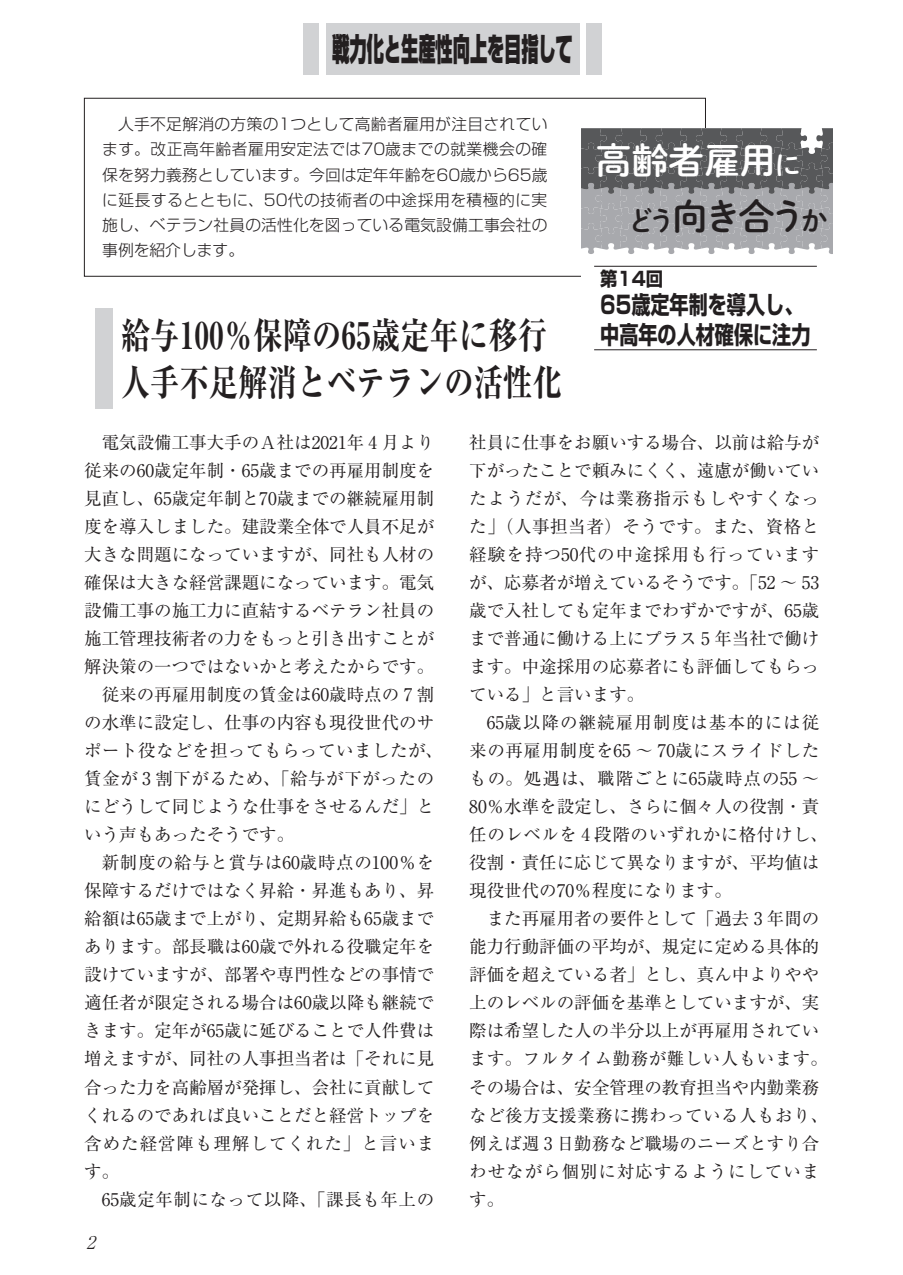
<style>
.page{position:relative;width:903px;height:1275px;background:#fff}
.page>*{position:absolute;margin:0;border:0;box-sizing:border-box;transform-origin:0 0}
.t1{font:700 expanded 36.75px/47.2px "Ryumin Pr 6 N";color:#231f20;scale:.8 1}
.t2{font:36.23px/56.5px "P Shuei M Go Std N B";letter-spacing:-.015em;color:#fff}
.t3{font:900 31.5px "Shin Go Pr 6";letter-spacing:-.01em;color:#231f20;scale:.55 1}
.t4{font:700 24.5px/29.8px "Shin Go Pr 6 N";color:#231f20;scale:.78 1}
.t5{font:22.57px/27.1px "UD Marugo Large Pr 6 N DB";color:#231f20}
.t6{font:700 19.25px "Shin Go Pr 6 N";color:#231f20;scale:.9 1}
.t7{font:17.5px/28px "Ryumin Pr 6 N";color:#231f20;text-align:justify}
.t8{font:17.5px/28px "Ryumin Pr 6 N";letter-spacing:.03em;color:#231f20}
.t9{font:17.5px "Ryumin Pr 6 N";letter-spacing:.035em;color:#231f20}
.t10{font:17.5px "Ryumin Pr 6 N";letter-spacing:.055em;color:#231f20}
.t11{font:italic 300 17.5px "Ryumin Pr 6 N";color:#231f20}
.t12{font:300 15.75px/25.2px "Shin Go Pr 6";letter-spacing:.01em;color:#231f20;text-align:justify}
.s1{font-size:27.12px}
.s2{font-size:27.12px;color:#231f20}
.s3{color:#231f20}
.s4{font-size:19.43px}
</style>
<div class="page">
<div style="left:326px;top:23px;width:253px;height:51px;background:#d1d2d4"></div>
<div style="left:586px;top:23px;width:16px;height:51px;background:#d1d2d4"></div>
<div style="left:303px;top:23px;width:15px;height:51px;background:#d1d2d4"></div>
<div style="left:84px;top:98px;width:622px;height:179px;border:1px solid #231f20"></div>
<div style="left:96px;top:308px;width:17px;height:101px;background:#d1d2d4"></div>
<div style="left:581px;top:128px;width:252px;height:223px;background:#fff"></div>
<svg style="left:581px;top:128px;width:252px;height:126px;background:#898a8d"></svg>
<hr style="left:594px;top:266px;width:223px;height:1px;background:#231f20">
<hr style="left:594px;top:349px;width:223px;height:1px;background:#231f20">
<h3 class="t3" style="left:332px;top:23px;width:439px">戦力化と生産性向上を目指して</h3>
<p class="t12" style="left:102px;top:110px;width:447px;text-indent:16px">人手不足解消の方策の1つとして高齢者雇用が注目されています。改正高年齢者雇用安定法では70歳までの就業機会の確保を努力義務としています。今回は定年年齢を60歳から65歳に延長するとともに、50代の技術者の中途採用を積極的に実施し、ベテラン社員の活性化を図っている電気設備工事会社の事例を紹介します。</p>
<h1 class="t1" style="left:121px;top:310px;width:553px">給与100％保障の65歳定年に移行人手不足解消とベテランの活性化</h1>
<h2 class="t2" style="left:627px;top:131px;width:202px;text-indent:-31px">高齢者雇用<span class="s1">に</span><span class="s2">どう</span><span class="s3">向き合う</span><span class="s2">か</span></h2>
<p class="t6" style="left:600px;top:264px;width:71px">第14回</p>
<h3 class="t4" style="left:600px;top:289px;width:271px">65歳定年制を導入し、中高年の人材確保に注力</h3>
<p class="t5" style="left:600px;top:274px;width:213px">戦力化<span class="s4">と<br></span>生産性向上<span class="s4">を</span>目指<span class="s4">して</span></p>
<p class="t7" style="left:102px;top:428px;width:334px">電気設備工事大手のＡ社は2021年 4 月より</p>
<p class="t7" style="left:84px;top:456px;width:352px">従来の60歳定年制・65歳までの再雇用制度を</p>
<p class="t7" style="left:84px;top:484px;width:352px">見直し、65歳定年制と70歳までの継続雇用制</p>
<p class="t7" style="left:84px;top:512px;width:352px">度を導入しました。建設業全体で人員不足が</p>
<p class="t7" style="left:84px;top:540px;width:352px">大きな問題になっていますが、同社も人材の</p>
<p class="t7" style="left:84px;top:568px;width:352px">確保は大きな経営課題になっています。電気</p>
<p class="t7" style="left:84px;top:596px;width:352px">設備工事の施工力に直結するベテラン社員の</p>
<p class="t7" style="left:84px;top:624px;width:352px">施工管理技術者の力をもっと引き出すことが</p>
<p class="t7" style="left:84px;top:652px;width:352px">解決策の一つではないかと考えたからです。</p>
<p class="t7" style="left:102px;top:680px;width:334px">従来の再雇用制度の賃金は60歳時点の 7 割</p>
<p class="t7" style="left:84px;top:708px;width:352px">の水準に設定し、仕事の内容も現役世代のサ</p>
<p class="t8" style="left:84px;top:736px;width:360px">ポート役などを担ってもらっていましたが、</p>
<p class="t9" style="left:84px;top:765px;width:351px">賃金が 3 割下がるため、「給与が下がったの</p>
<p class="t7" style="left:84px;top:792px;width:352px">にどうして同じような仕事をさせるんだ」と</p>
<p class="t7" style="left:84px;top:820px;width:212px">いう声もあったそうです。</p>
<p class="t9" style="left:102px;top:849px;width:334px">新制度の給与と賞与は60歳時点の100％を</p>
<p class="t7" style="left:84px;top:876px;width:352px">保障するだけではなく昇給・昇進もあり、昇</p>
<p class="t7" style="left:84px;top:904px;width:352px">給額は65歳まで上がり、定期昇給も65歳まで</p>
<p class="t7" style="left:84px;top:932px;width:352px">あります。部長職は60歳で外れる役職定年を</p>
<p class="t7" style="left:84px;top:960px;width:352px">設けていますが、部署や専門性などの事情で</p>
<p class="t7" style="left:84px;top:988px;width:352px">適任者が限定される場合は60歳以降も継続で</p>
<p class="t7" style="left:84px;top:1016px;width:352px">きます。定年が65歳に延びることで人件費は</p>
<p class="t7" style="left:84px;top:1044px;width:352px">増えますが、同社の人事担当者は「それに見</p>
<p class="t7" style="left:84px;top:1072px;width:352px">合った力を高齢層が発揮し、会社に貢献して</p>
<p class="t7" style="left:84px;top:1100px;width:352px">くれるのであれば良いことだと経営トップを</p>
<p class="t10" style="left:84px;top:1129px;width:352px">含めた経営陣も理解してくれた」と言いま</p>
<p class="t7" style="left:84px;top:1156px;width:36px">す。</p>
<p class="t9" style="left:102px;top:1185px;width:334px">65歳定年制になって以降、「課長も年上の</p>
<p class="t11" style="left:86px;top:1229px;width:15px">2</p>
<p class="t7" style="left:469px;top:428px;width:352px">社員に仕事をお願いする場合、以前は給与が下がったことで頼みにくく、遠慮が働いていたようだが、今は業務指示もしやすくなった」（人事担当者）そうです。また、資格と経験を持つ50代の中途採用も行っていますが、応募者が増えているそうです」。 52 ~ 53歳で入社しても定年までわずかですが、65歳まで普通に働ける上にプラス 5 年当社で働けます。中途採用の応募者にも評価してもらっている」と言います。</p>
<p class="t8" style="left:469px;top:708px;width:360px;text-indent:18px">65歳以降の継続雇用制度は基本的には従来の再雇用制度を65 ～ 70歳にスライドしたもの。処遇は、職階ごとに65歳時点の55 ~<br>80％水準を設定し、さらに個々人の役割・責任のレベルを 4 段階のいずれかに格付けし、役割・責任に応じて異なりますが、平均値は現役世代の70％程度になります。</p>
<p class="t7" style="left:469px;top:904px;width:360px;text-align:left;text-indent:18px">また再雇用者の要件として「過去 3 年間の能力行動評価の平均が、規定に定める具体的評価を超えている者」とし、真ん中よりやや上のレベルの評価を基準としていますが、実際は希望した人の半分以上が再雇用されています。フルタイム勤務が難しい人もいます。その場合は、安全管理の教育担当や内勤業務など後方支援業務に携わっている人もおり、例えば週 3 日勤務など職場のニーズとすり合わせながら個別に対応するようにしています。</p>
</div>
